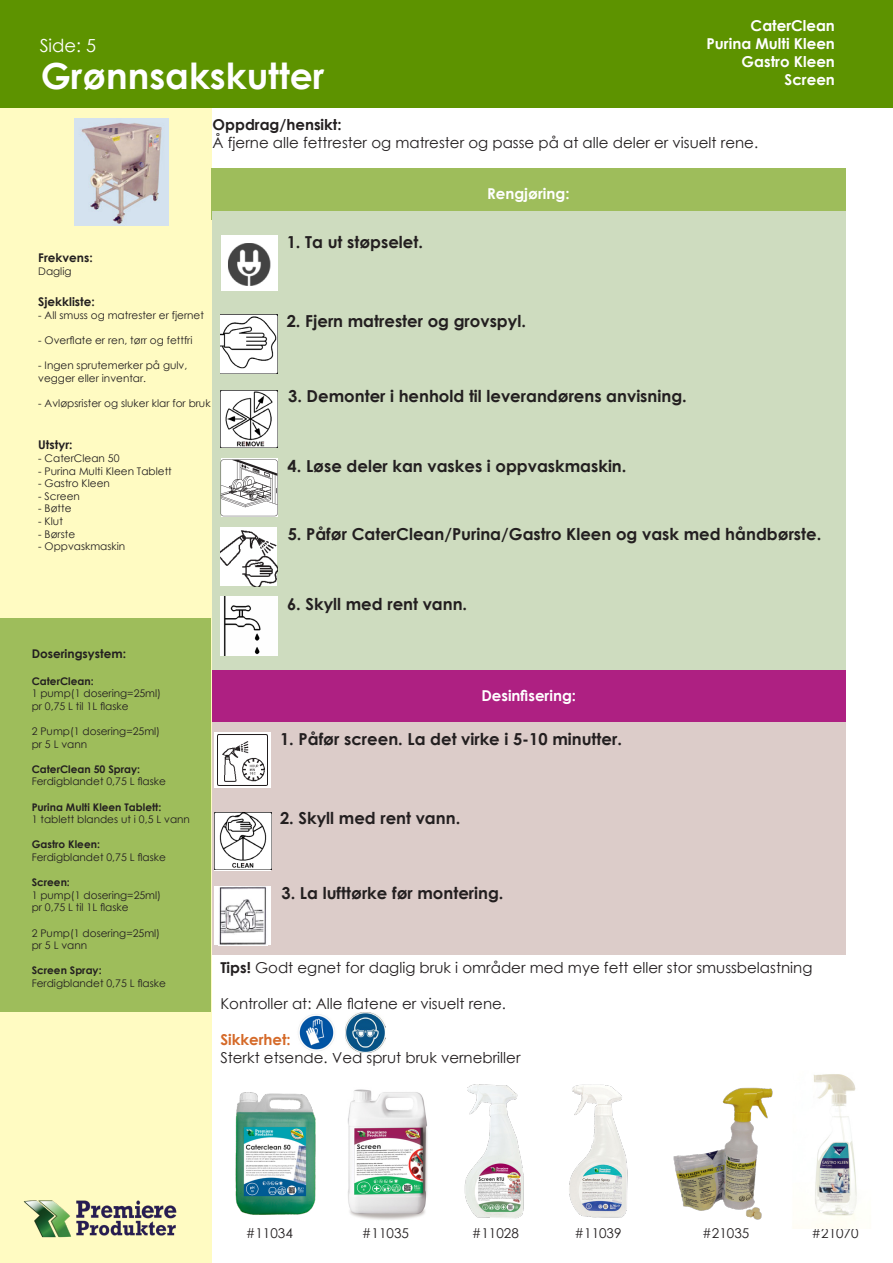
<style>
.page{position:relative;width:893px;height:1263px;background:#fff}
.page>*{position:absolute;margin:0;border:0;box-sizing:border-box;transform-origin:0 0}
.t1{font:700 36px "Century Gothic";color:#fff}
.t2{font:18px "Century Gothic";color:#fff}
.t3{font:700 16.5px "Century Gothic";color:#231f20}
.t4{font:15px "Century Gothic";color:#231f20}
.t5{font:700 15px "Century Gothic";color:#fff}
.t6{font:700 15px "Century Gothic";color:#231f20}
.t7{font:700 15px "Century Gothic";color:#d56a29}
.t8{font:13.5px "Century Gothic";color:#231f20}
.t9{font:700 12px "Century Gothic";color:#231f20}
.t10{font:10.5px/12.6px "Century Gothic";color:#231f20}
.t11{font:700 10.5px "Century Gothic";color:#231f20}
.s1{font-weight:700}
</style>
<div class="page">
<div style="left:0;top:99px;width:211px;height:1164px;background:#fffbc2"></div>
<div style="left:0;top:0;width:893px;height:107px;background:#5d9300"></div>
<img style="left:23px;top:1200px;width:154px;height:38px">
<div style="left:1px;top:619px;width:210px;height:393px;background:#9ebd5b"></div>
<img style="left:75px;top:119px;width:93px;height:107px">
<div style="left:211px;top:168px;width:634px;height:52px;background:#9ebd5b"></div>
<div style="left:212px;top:670px;width:633px;height:51px;background:#ae2082"></div>
<div style="left:212px;top:721px;width:633px;height:233px;background:#dcccc9"></div>
<div style="left:212px;top:212px;width:633px;height:458px;background:#cedcbf"></div>
<div style="left:221px;top:235px;width:57px;height:56px;background:#fff"></div>
<img style="left:228px;top:243px;width:43px;height:43px">
<svg style="left:214px;top:732px;width:57px;height:56px"></svg>
<img style="left:217px;top:735px;width:51px;height:50px">
<img style="left:221px;top:315px;width:57px;height:59px">
<svg style="left:214px;top:812px;width:57px;height:59px"></svg>
<img style="left:214px;top:813px;width:57px;height:57px">
<img style="left:298px;top:1014px;width:37px;height:37px">
<img style="left:345px;top:1012px;width:41px;height:40px">
<img style="left:221px;top:390px;width:57px;height:57px">
<div style="left:214px;top:886px;width:57px;height:59px;background:#fff"></div>
<img style="left:219px;top:886px;width:47px;height:59px">
<img style="left:220px;top:527px;width:57px;height:59px">
<svg style="left:221px;top:458px;width:57px;height:59px"></svg>
<img style="left:221px;top:459px;width:57px;height:57px">
<img style="left:220px;top:596px;width:57px;height:59px">
<img style="left:348px;top:1089px;width:79px;height:131px">
<img style="left:464px;top:1084px;width:60px;height:135px">
<img style="left:569px;top:1084px;width:59px;height:134px">
<img style="left:673px;top:1087px;width:100px;height:133px">
<img style="left:793px;top:1074px;width:64px;height:154px">
<img style="left:211px;top:1079px;width:105px;height:150px">
<h2 class="t2" style="left:40px;top:33px;width:58px">Side: 5</h2>
<p class="t1" style="left:41px;top:48px;width:285px">Grønnsakskutter</p>
<p class="t5" style="left:751px;top:14px;width:86px">CaterClean</p>
<p class="t5" style="left:706px;top:32px;width:130px">Purina Multi Kleen</p>
<p class="t5" style="left:742px;top:50px;width:95px">Gastro Kleen</p>
<p class="t5" style="left:784px;top:68px;width:52px">Screen</p>
<p class="t6" style="left:213px;top:113px;width:130px">Oppdrag/hensikt:</p>
<p class="t4" style="left:213px;top:132px;width:547px">Å fjerne alle fettrester og matrester og passe på at alle deler er visuelt rene.</p>
<p class="t5" style="left:487px;top:182px;width:84px">Rengjøring:</p>
<p class="t9" style="left:38px;top:248px;width:56px">Frekvens:</p>
<p class="t10" style="left:38px;top:264px;width:35px">Daglig</p>
<p class="t9" style="left:38px;top:293px;width:58px">Sjekkliste:</p>
<p class="t10" style="left:38px;top:308px;width:167px">- All smuss og matrester er fjernet</p>
<p class="t10" style="left:38px;top:334px;width:156px">- Overflate er ren, tørr og fettfri</p>
<p class="t10" style="left:38px;top:359px;width:151px">- Ingen sprutemerker på gulv, vegger eller inventar.</p>
<p class="t10" style="left:38px;top:397px;width:174px">- Avløpsrister og sluker klar for bruk</p>
<p class="t9" style="left:38px;top:436px;width:36px">Utstyr:</p>
<p class="t10" style="left:38px;top:452px;width:83px">- CaterClean 50</p>
<p class="t10" style="left:38px;top:464px;width:135px">- Purina Multi Kleen Tablett</p>
<p class="t10" style="left:38px;top:477px;width:73px">- Gastro Kleen</p>
<p class="t10" style="left:38px;top:490px;width:43px">- Screen</p>
<p class="t10" style="left:38px;top:502px;width:35px">- Bøtte</p>
<p class="t10" style="left:38px;top:515px;width:26px">- Klut</p>
<p class="t10" style="left:38px;top:527px;width:38px">- Børste</p>
<p class="t10" style="left:38px;top:540px;width:89px">- Oppvaskmaskin</p>
<p class="t3" style="left:287px;top:229px;width:138px">1. Ta ut støpselet.</p>
<p class="t3" style="left:287px;top:309px;width:241px">2. Fjern matrester og grovspyl.</p>
<p class="t3" style="left:288px;top:383px;width:400px">3. Demonter i henhold til leverandørens anvisning.</p>
<p class="t3" style="left:288px;top:454px;width:340px">4. Løse deler kan vaskes i oppvaskmaskin.</p>
<p class="t3" style="left:288px;top:521px;width:535px">5. Påfør CaterClean/Purina/Gastro Kleen og vask med håndbørste.</p>
<p class="t9" style="left:32px;top:644px;width:96px">Doseringsystem:</p>
<p class="t11" style="left:32px;top:673px;width:63px">CaterClean:</p>
<p class="t10" style="left:32px;top:687px;width:131px">1 pump(1 dosering=25ml)</p>
<p class="t10" style="left:32px;top:699px;width:98px">pr 0,75 L til 1L flaske</p>
<p class="t10" style="left:32px;top:725px;width:130px">2 Pump(1 dosering=25ml)</p>
<p class="t10" style="left:32px;top:737px;width:57px">pr 5 L vann</p>
<p class="t11" style="left:32px;top:761px;width:110px">CaterClean 50 Spray:</p>
<p class="t10" style="left:32px;top:775px;width:136px">Ferdigblandet 0,75 L flaske</p>
<p class="t11" style="left:32px;top:799px;width:131px">Purina Multi Kleen Tablett:</p>
<p class="t10" style="left:32px;top:813px;width:160px">1 tablett blandes ut i 0,5 L vann</p>
<p class="t11" style="left:32px;top:836px;width:70px">Gastro Kleen:</p>
<p class="t10" style="left:32px;top:851px;width:136px">Ferdigblandet 0,75 L flaske</p>
<p class="t11" style="left:32px;top:874px;width:40px">Screen:</p>
<p class="t10" style="left:32px;top:888px;width:131px">1 pump(1 dosering=25ml)</p>
<p class="t10" style="left:32px;top:901px;width:98px">pr 0,75 L til 1L flaske</p>
<p class="t10" style="left:32px;top:926px;width:130px">2 Pump(1 dosering=25ml)</p>
<p class="t10" style="left:32px;top:939px;width:57px">pr 5 L vann</p>
<p class="t11" style="left:32px;top:962px;width:71px">Screen Spray:</p>
<p class="t10" style="left:32px;top:977px;width:136px">Ferdigblandet 0,75 L flaske</p>
<p class="t3" style="left:287px;top:592px;width:182px">6. Skyll med rent vann.</p>
<p class="t5" style="left:481px;top:684px;width:96px">Desinfisering:</p>
<p class="t3" style="left:280px;top:726px;width:343px">1. Påfør screen. La det virke i 5-10 minutter.</p>
<p class="t3" style="left:280px;top:806px;width:182px">2. Skyll med rent vann.</p>
<p class="t3" style="left:281px;top:880px;width:224px">3. La lufttørke før montering.</p>
<p class="t4" style="left:220px;top:957px;width:594px"><span class="s1">Tips!</span> Godt egnet for daglig bruk i områder med mye fett eller stor smussbelastning</p>
<p class="t4" style="left:220px;top:993px;width:287px">Kontroller at: Alle flatene er visuelt rene.</p>
<p class="t7" style="left:220px;top:1028px;width:72px">Sikkerhet:</p>
<p class="t4" style="left:220px;top:1047px;width:302px">Sterkt etsende. Ved sprut bruk vernebriller</p>
<p class="t8" style="left:246px;top:1223px;width:49px">#11034</p>
<p class="t8" style="left:362px;top:1223px;width:49px">#11035</p>
<p class="t8" style="left:472px;top:1223px;width:49px">#11028</p>
<p class="t8" style="left:574px;top:1223px;width:49px">#11039</p>
<p class="t8" style="left:702px;top:1224px;width:49px">#21035</p>
<p class="t8" style="left:811px;top:1224px;width:49px">#21070</p>
</div>
